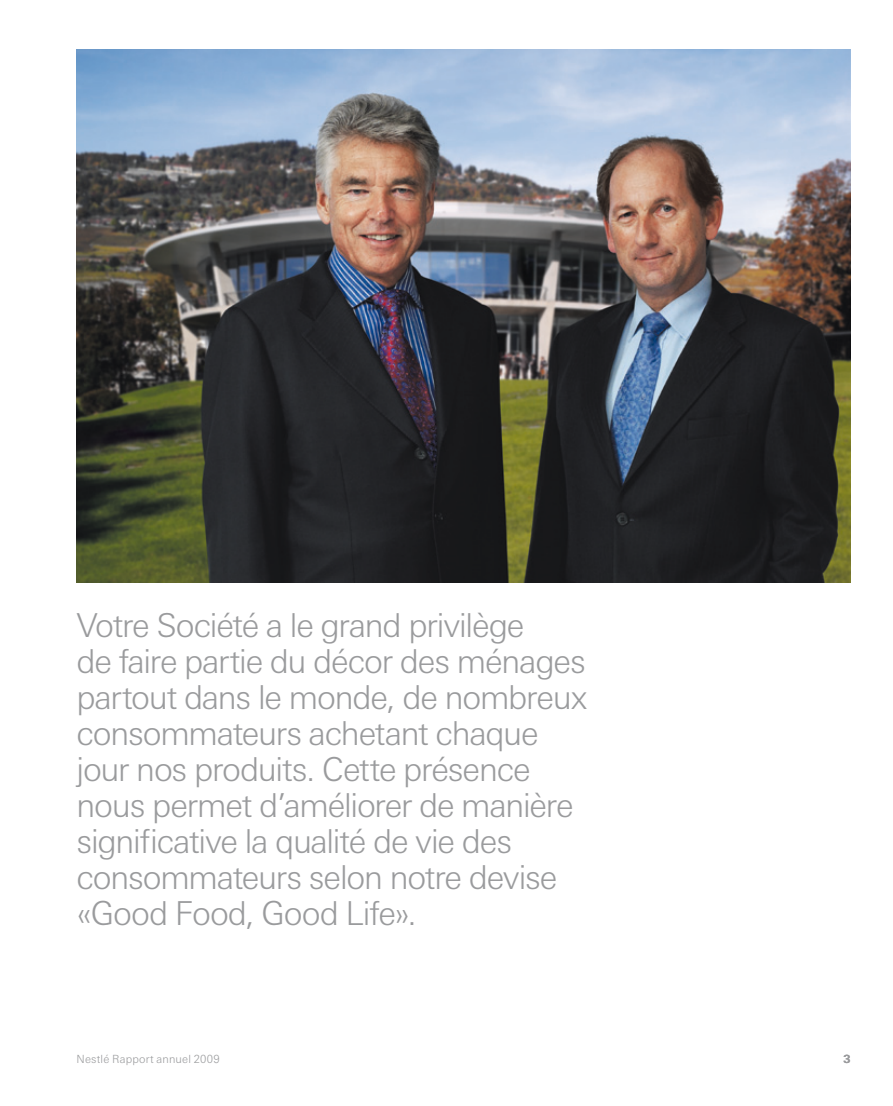
<style>
.page{position:relative;width:893px;height:1106px;background:#fff}
.page>*{position:absolute;margin:0;border:0;box-sizing:border-box;transform-origin:0 0}
.t1{font:300 33px/36px "LT Univers Basic";letter-spacing:-.035em;color:#9a9b9d}
.t2{font:300 11.25px "LT Univers Basic";letter-spacing:.015em;color:#9a9b9d}
.t3{font:700 11.25px "LT Univers Basic";color:#9a9b9d}
</style>
<div class="page">
<img style="left:77px;top:50px;width:773px;height:533px">
<p class="t1" style="left:77px;top:607px;width:512px">Votre Société a le grand privilège<br>de faire partie du décor des ménages partout dans le monde, de nombreux consommateurs achetant chaque jour nos produits. Cette présence nous permet d’améliorer de manière significative la qualité de vie des consommateurs selon notre devise «Good Food, Good Life».</p>
<p class="t2" style="left:77px;top:1052px;width:145px">Nestlé Rapport annuel 2009</p>
<p class="t3" style="left:843px;top:1052px;width:9px">3</p>
</div>
